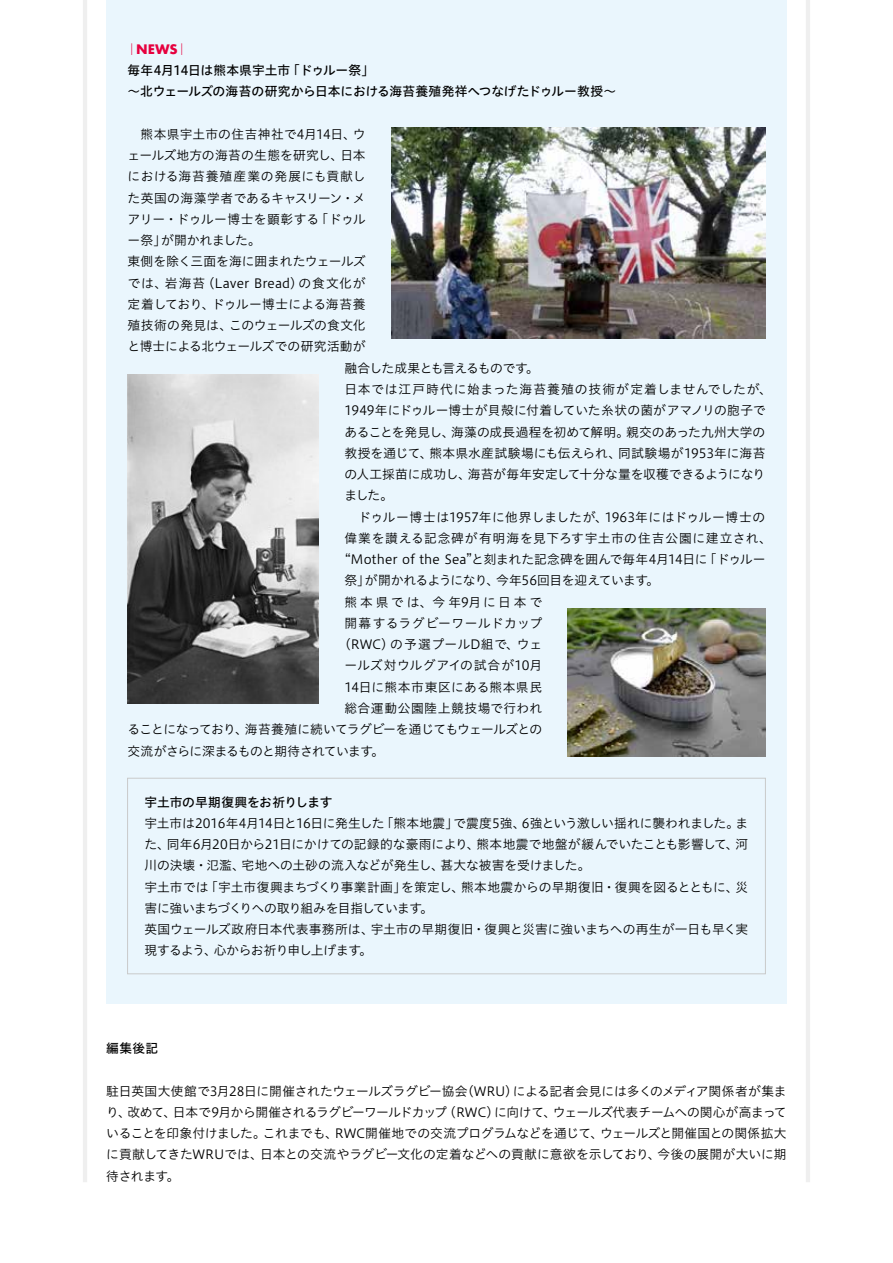
<style>
.page{position:relative;width:893px;height:1263px;background:#fff}
.page>*{position:absolute;margin:0;border:0;box-sizing:border-box;transform-origin:0 0}
.t1{font:12.75px/21.3px "Hiragino UD Sans Std N W3";color:#000;text-align:justify}
.t2{font:12.75px/21.3px "Hiragino UD Sans Std N W5";letter-spacing:-.01em;color:#000}
.t3{font:12.75px "Hiragino UD Sans Std N W3";letter-spacing:-.045em;color:#000}
.t4{font:12.75px "Hiragino UD Sans Std N W3";letter-spacing:-.025em;color:#000}
.t5{font:12.75px "Hiragino UD Sans Std N W3";letter-spacing:-.05em;color:#000}
.t6{font:12.75px "Hiragino UD Sans Std N W3";letter-spacing:.065em;color:#000}
.t7{font:12.75px "Hiragino UD Sans Std N W3";letter-spacing:.055em;color:#000}
.t8{font:12.75px "Hiragino UD Sans Std N W3";letter-spacing:.035em;color:#000}
.t9{font:12.75px "Hiragino UD Sans Std N W3";letter-spacing:-.035em;color:#000}
.t10{font:12.75px "Hiragino UD Sans Std N W3";letter-spacing:.025em;color:#000}
.t11{font:12.75px "Hiragino UD Sans Std N W3";letter-spacing:-.02em;color:#000}
.t12{font:12.75px "Hiragino UD Sans Std N W3";letter-spacing:.06em;color:#000}
.t13{font:12.75px "Hiragino UD Sans Std N W3";letter-spacing:.02em;color:#000}
.t14{font:12.75px "Hiragino UD Sans Std N W3";letter-spacing:.04em;color:#000}
.t15{font:12.75px "Hiragino UD Sans Std N W3";letter-spacing:.21em;color:#000}
.t16{font:700 12.75px "Futura";color:#e6003e}
.s1{font-family:"Hiragino UD Sans Std N W4";font-weight:400}
</style>
<div class="page">
<div style="left:106px;top:0;width:681px;height:1003px;background:#eaf6fd"></div>
<hr style="left:83px;top:0;width:4px;height:1182px;background:#efefef">
<hr style="left:806px;top:0;width:4px;height:1182px;background:#efefef">
<img style="left:391px;top:128px;width:374px;height:210px">
<img style="left:128px;top:374px;width:191px;height:330px">
<img style="left:568px;top:608px;width:197px;height:149px">
<div style="left:127px;top:778px;width:639px;height:196px;border:1px solid #c9caca"></div>
<p class="t16" style="left:126px;top:40px;width:64px"><span class="s1">｜</span>NEWS<span class="s1">｜</span></p>
<p class="t2" style="left:128px;top:59px;width:490px">毎年4月14日は熊本県宇土市「ドゥルー祭」<br>〜北ウェールズの海苔の研究から日本における海苔養殖発祥へつなげたドゥルー教授〜</p>
<p class="t1" style="left:128px;top:123px;width:240px">　熊本県宇土市の住吉神社で4月14日、ウ</p>
<p class="t1" style="left:128px;top:144px;width:240px">ェールズ地方の海苔の生態を研究し、日本</p>
<p class="t12" style="left:128px;top:167px;width:240px">における海苔養殖産業の発展にも貢献し</p>
<p class="t1" style="left:128px;top:186px;width:240px">た英国の海藻学者であるキャスリーン・メ</p>
<p class="t1" style="left:128px;top:208px;width:240px">アリー・ドゥルー博士を顕彰する「ドゥル</p>
<p class="t1" style="left:128px;top:229px;width:135px">ー祭」が開かれました。</p>
<p class="t1" style="left:128px;top:250px;width:240px">東側を除く三面を海に囲まれたウェールズ</p>
<p class="t10" style="left:128px;top:273px;width:240px">では、岩海苔（Laver Bread）の食文化が</p>
<p class="t1" style="left:128px;top:293px;width:240px">定着しており、ドゥルー博士による海苔養</p>
<p class="t1" style="left:128px;top:314px;width:240px">殖技術の発見は、このウェールズの食文化</p>
<p class="t11" style="left:128px;top:337px;width:240px">と博士による北ウェールズでの研究活動が</p>
<p class="t3" style="left:344px;top:358px;width:196px">融合した成果とも言えるものです。</p>
<p class="t6" style="left:344px;top:380px;width:429px">日本では江戸時代に始まった海苔養殖の技術が定着しませんでしたが、</p>
<p class="t1" style="left:344px;top:399px;width:422px">1949年にドゥルー博士が貝殻に付着していた糸状の菌がアマノリの胞子で</p>
<p class="t1" style="left:344px;top:420px;width:422px">あることを発見し、海藻の成長過程を初めて解明。親交のあった九州大学の</p>
<p class="t1" style="left:344px;top:442px;width:422px">教授を通じて、熊本県水産試験場にも伝えられ、同試験場が1953年に海苔</p>
<p class="t4" style="left:344px;top:465px;width:422px">の人工採苗に成功し、海苔が毎年安定して十分な量を収穫できるようになり</p>
<p class="t1" style="left:344px;top:484px;width:50px">ました。</p>
<p class="t1" style="left:344px;top:505px;width:422px">　ドゥルー博士は1957年に他界しましたが、1963年にはドゥルー博士の</p>
<p class="t7" style="left:344px;top:528px;width:429px">偉業を讃える記念碑が有明海を見下ろす宇土市の住吉公園に建立され、</p>
<p class="t1" style="left:344px;top:548px;width:422px">“Mother of the Sea”と刻まれた記念碑を囲んで毎年4月14日に「ドゥルー</p>
<p class="t9" style="left:344px;top:571px;width:316px">祭」が開かれるようになり、今年56回目を迎えています。</p>
<p class="t15" style="left:344px;top:592px;width:199px">熊本県では、今年9月に日本で</p>
<p class="t8" style="left:344px;top:613px;width:199px">開幕するラグビーワールドカップ</p>
<p class="t1" style="left:338px;top:633px;width:206px">（RWC）の予選プールD組で、ウェ</p>
<p class="t8" style="left:344px;top:656px;width:199px">ールズ対ウルグアイの試合が10月</p>
<p class="t13" style="left:344px;top:677px;width:199px">14日に熊本市東区にある熊本県民</p>
<p class="t14" style="left:344px;top:698px;width:199px">総合運動公園陸上競技場で行われ</p>
<p class="t5" style="left:128px;top:720px;width:416px">ることになっており、海苔養殖に続いてラグビーを通じてもウェールズとの</p>
<p class="t3" style="left:128px;top:741px;width:258px">交流がさらに深まるものと期待されています。</p>
<p class="t2" style="left:145px;top:790px;width:189px">宇土市の早期復興をお祈りします</p>
<p class="t1" style="left:145px;top:812px;width:605px;text-align:left">宇土市は2016年4月14日と16日に発生した「熊本地震」で震度5強、6強という激しい揺れに襲われました。また、同年6月20日から21日にかけての記録的な豪雨により、熊本地震で地盤が緩んでいたことも影響して、河川の決壊・氾濫、宅地への土砂の流入などが発生し、甚大な被害を受けました。<br>宇土市では「宇土市復興まちづくり事業計画」を策定し、熊本地震からの早期復旧・復興を図るとともに、災害に強いまちづくりへの取り組みを目指しています。<br>英国ウェールズ政府日本代表事務所は、宇土市の早期復旧・復興と災害に強いまちへの再生が一日も早く実現するよう、心からお祈り申し上げます。</p>
<p class="t2" style="left:106px;top:1037px;width:53px">編集後記</p>
<p class="t1" style="left:106px;top:1079px;width:682px">駐日英国大使館で3月28日に開催されたウェールズラグビー協会(WRU）による記者会見には多くのメディア関係者が集まり、改めて、日本で9月から開催されるラグビーワールドカップ（RWC）に向けて、ウェールズ代表チームへの関心が高まっていることを印象付けました。これまでも、RWC開催地での交流プログラムなどを通じて、ウェールズと開催国との関係拡大に貢献してきたWRUでは、日本との交流やラグビー文化の定着などへの貢献に意欲を示しており、今後の展開が大いに期待されます。</p>
</div>
